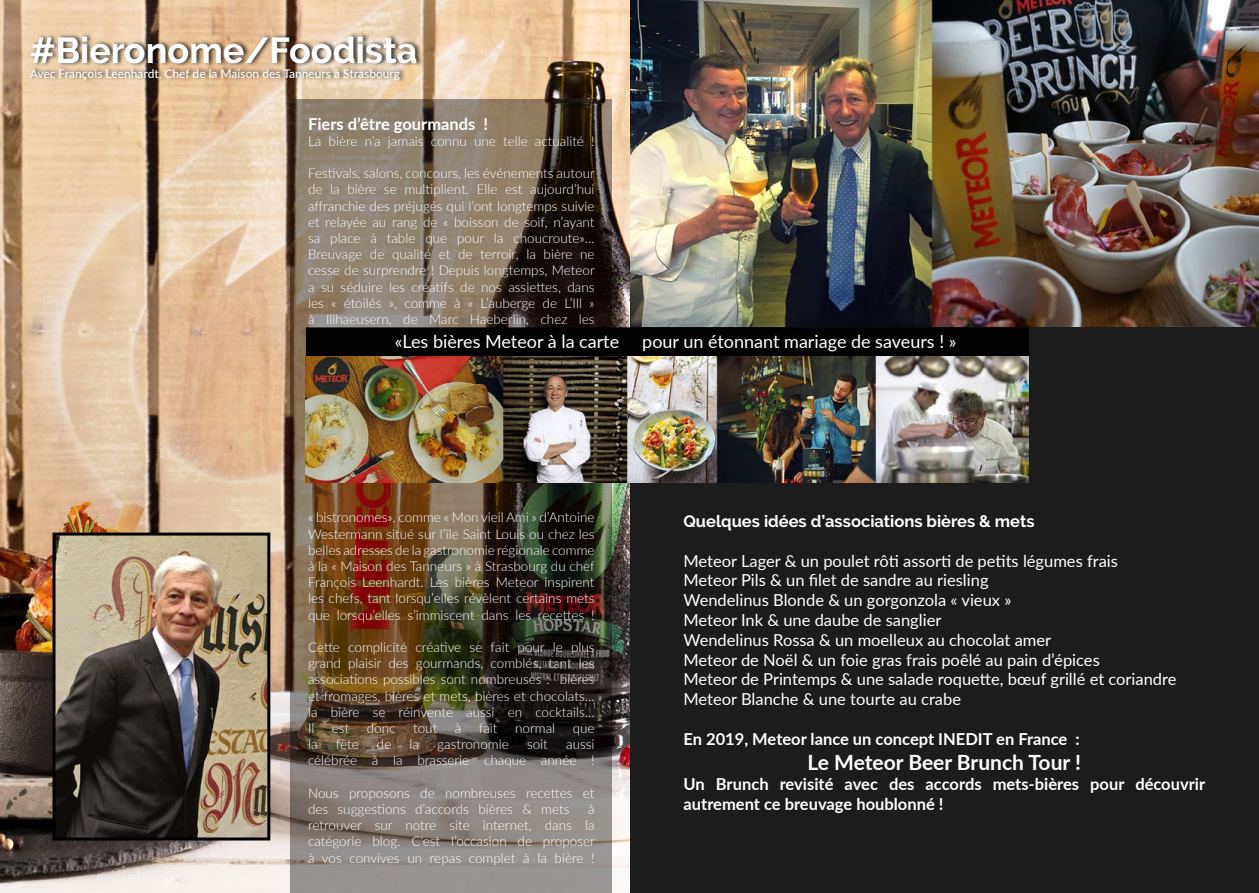
<style>
.page{position:relative;width:1259px;height:893px;background:#fff}
.page>*{position:absolute;margin:0;border:0;box-sizing:border-box;transform-origin:0 0}
.t1{font:700 36px "Raleway";color:#fff}
.t2{font:700 21px "Lato";color:#fff}
.t3{font:18px "Lato";color:#fff}
.t4{font:16.5px/19.8px "Lato";color:#fff}
.t5{font:700 16.5px/19.8px "Lato";color:#fff}
.t6{font:700 16.5px "Raleway";color:#fff}
.t7{font:300 13.5px/16.2px "Lato";color:#fff;text-align:justify}
.t8{font:500 12px "Lato";color:#fff}
</style>
<div class="page">
<div style="left:629px;top:0;width:630px;height:893px;background:#1c1c1c"></div>
<img style="left:0;top:0;width:629px;height:893px">
<img style="left:290px;top:99px;width:322px;height:794px">
<div style="left:29px;top:32px;width:394px;height:51px;background:#000;opacity:.75"></div>
<div style="left:307px;top:328px;width:721px;height:154px;background:#020203"></div>
<div style="left:306px;top:327px;width:723px;height:156px;border:2px solid #000"></div>
<img style="left:306px;top:357px;width:723px;height:126px">
<img style="left:630px;top:0;width:629px;height:326px">
<img style="left:56px;top:537px;width:210px;height:299px">
<div style="left:52px;top:533px;width:218px;height:307px;border:3px solid #020203"></div>
<h1 class="t1" style="left:30px;top:30px;width:389px">#Bieronome/Foodista</h1>
<p class="t8" style="left:30px;top:65px;width:372px">Avec François Leenhardt, Chef de la Maison des Tanneurs à Strasbourg</p>
<p class="t5" style="left:308px;top:113px;width:182px">Fiers d’être gourmands !</p>
<p class="t7" style="left:308px;top:132px;width:288px">La bière n’a jamais connu une telle actualité !</p>
<p class="t7" style="left:308px;top:165px;width:288px">Festivals, salons, concours, les événements autour de la bière se multiplient. Elle est aujourd’hui affranchie des préjugés qui l’ont longtemps suivie et relayée au rang de « boisson de soif, n’ayant sa place à table que pour la choucroute»… Breuvage de qualité et de terroir, la bière ne cesse de surprendre ! Depuis longtemps, Meteor a su séduire les créatifs de nos assiettes, dans les « étoilés », comme à « L’auberge de L’Ill » à Illhaeusern, de Marc Haeberlin, chez les</p>
<h3 class="t3" style="left:395px;top:329px;width:226px">«Les bières Meteor à la carte</h3>
<h3 class="t3" style="left:642px;top:329px;width:316px">pour un étonnant mariage de saveurs ! »</h3>
<p class="t7" style="left:308px;top:509px;width:288px">« bistronomes», comme « Mon vieil Ami » d’Antoine Westermann situé sur l’île Saint Louis ou chez les belles adresses de la gastronomie régionale comme à la « Maison des Tanneurs » à Strasbourg du chef François Leenhardt. Les bières Meteor inspirent les chefs, tant lorsqu’elles révèlent certains mets que lorsqu’elles s’immiscent dans les recettes !</p>
<p class="t7" style="left:308px;top:638px;width:288px">Cette complicité créative se fait pour le plus grand plaisir des gourmands, comblés, tant les associations possibles sont nombreuses : bières et fromages, bières et mets, bières et chocolats… la bière se réinvente aussi en cocktails… Il</p>
<p class="t7" style="left:332px;top:719px;width:19px">est</p>
<p class="t7" style="left:367px;top:719px;width:30px">donc</p>
<p class="t7" style="left:413px;top:719px;width:26px">tout</p>
<p class="t7" style="left:455px;top:719px;width:8px">à</p>
<p class="t7" style="left:479px;top:719px;width:20px">fait</p>
<p class="t7" style="left:515px;top:719px;width:42px">normal</p>
<p class="t7" style="left:573px;top:719px;width:23px">que</p>
<p class="t7" style="left:308px;top:736px;width:11px">la</p>
<p class="t7" style="left:336px;top:736px;width:24px">fête</p>
<p class="t7" style="left:377px;top:736px;width:16px">de</p>
<p class="t7" style="left:409px;top:736px;width:11px">la</p>
<p class="t7" style="left:437px;top:736px;width:73px">gastronomie</p>
<p class="t7" style="left:527px;top:736px;width:22px">soit</p>
<p class="t7" style="left:308px;top:736px;width:288px;text-align:right">aussi<br>célébrée à la brasserie chaque année !</p>
<p class="t7" style="left:308px;top:784px;width:288px">Nous proposons de nombreuses recettes et des suggestions d’accords bières &amp; mets</p>
<p class="t7" style="left:308px;top:800px;width:288px;text-indent:280px">à retrouver sur notre site internet, dans la catégorie blog. C’est l’occasion de proposer à vos convives un repas complet à la bière !</p>
<p class="t6" style="left:683px;top:512px;width:353px">Quelques idées d’associations bières &amp; mets</p>
<p class="t4" style="left:683px;top:550px;width:494px">Meteor Lager &amp; un poulet rôti assorti de petits légumes frais<br>Meteor Pils &amp; un filet de sandre au riesling<br>Wendelinus Blonde &amp; un gorgonzola « vieux »<br>Meteor Ink &amp; une daube de sanglier<br>Wendelinus Rossa &amp; un moelleux au chocolat amer<br>Meteor de Noël &amp; un foie gras frais poêlé au pain d’épices<br>Meteor de Printemps &amp; une salade roquette, bœuf grillé et coriandre Meteor Blanche &amp; une tourte au crabe</p>
<p class="t5" style="left:683px;top:728px;width:397px">En 2019, Meteor lance un concept INEDIT en France :</p>
<h2 class="t2" style="left:807px;top:747px;width:275px">Le Meteor Beer Brunch Tour !</h2>
<p class="t5" style="left:683px;top:773px;width:523px">Un Brunch revisité avec des accords mets-bières pour découvrir autrement ce breuvage houblonné !</p>
</div>
